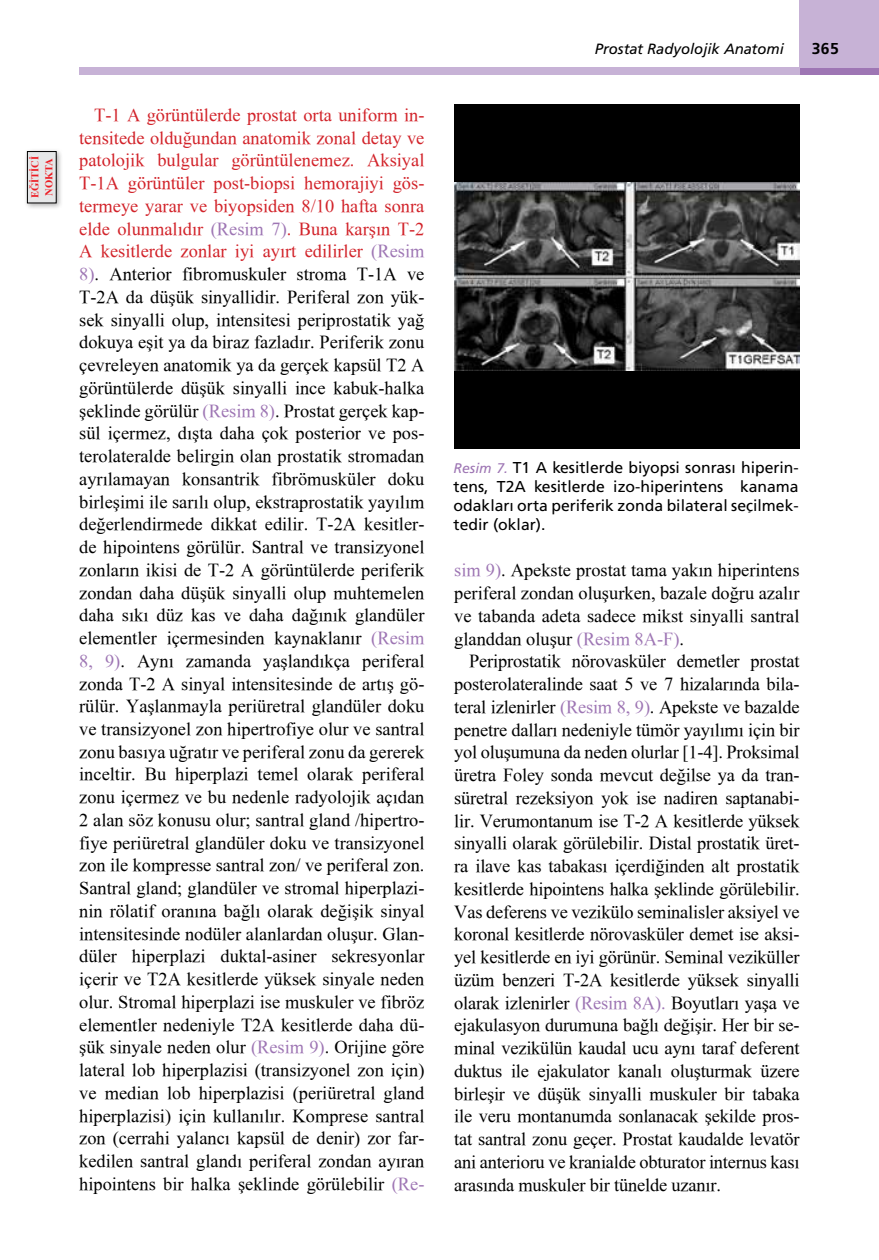
<style>
.page{position:relative;width:879px;height:1260px;background:#fff}
.page>*{position:absolute;margin:0;border:0;box-sizing:border-box;transform-origin:0 0}
.t1{font:18.38px/22.8px "Times New Roman";color:#000;text-align:justify}
.t2{font:15.75px/19.2px "Frutiger Normal Tr";color:#000;text-align:justify}
.t3{font:15.75px "Frutiger Bold Tr";color:#000}
.t4{font:14.88px "Frutiger Italic Tr";color:#000}
.t5{font:700 10.5px/14px "Times New Roman";color:#ed1d24}
.s1{color:#d2232a}
.s2{color:#9e76b4}
.s3{font-family:"Frutiger Italic Tr";font-size:14px;color:#9e76b4}
</style>
<div class="page">
<div style="left:23px;top:148px;width:41px;height:62px;background:#000;opacity:.33"></div>
<div style="left:27px;top:152px;width:29px;height:51px;background:#e6e7e8"></div>
<div style="left:27px;top:151px;width:29px;height:52px;border:1px solid #000"></div>
<div style="left:454px;top:104px;width:345px;height:345px;background:#000"></div>
<img style="left:454px;top:183px;width:345px;height:188px">
<div style="left:799px;top:68px;width:79px;height:7px;background:#9e76b4"></div>
<div style="left:79px;top:68px;width:720px;height:7px;background:#c7b2d6"></div>
<div style="left:799px;top:0;width:79px;height:68px;background:#c7b2d6"></div>
<p class="t5" style="left:28px;top:198px;width:44px;rotate:-90deg">EĞİTİCİ<br>NOKTA</p>
<p class="t1" style="left:79px;top:103px;width:346px;text-indent:15px"><span class="s1">T-1 A görüntülerde prostat orta uniform in&shy;tensitede olduğundan anatomik zonal detay ve patolojik bulgular görüntülenemez. Aksiyal T-1A görüntüler post-biopsi hemorajiyi gös&shy;termeye yarar ve biyopsiden 8/10 hafta sonra elde olunmalıdır</span> <span class="s2">(Resim 7)</span><span class="s1">. Buna karşın T-2<br>A kesitlerde zonlar iyi ayırt edilirler</span> <span class="s2">(Resim 8)</span>. Anterior fibromuskuler stroma T-1A ve T-2A da düşük sinyallidir. Periferal zon yük&shy;sek sinyalli olup, intensitesi periprostatik yağ dokuya eşit ya da biraz fazladır. Periferik zonu çevreleyen anatomik ya da gerçek kapsül T2 A görüntülerde düşük sinyalli ince kabuk-halka şeklinde görülür <span class="s2">(Resim 8)</span>. Prostat gerçek kap&shy;sül içermez, dışta daha çok posterior ve pos&shy;terolateralde belirgin olan prostatik stromadan ayrılamayan konsantrik fibrömusküler doku birleşimi ile sarılı olup, ekstraprostatik yayılım değerlendirmede dikkat edilir. T-2A kesitler&shy;de hipointens görülür. Santral ve transizyonel zonların ikisi de T-2 A görüntülerde periferik zondan daha düşük sinyalli olup muhtemelen daha sıkı düz kas ve daha dağınık glandüler elementler içermesinden kaynaklanır <span class="s2">(Resim 8, 9)</span>. Aynı zamanda yaşlandıkça periferal zonda T-2 A sinyal intensitesinde de artış gö&shy;rülür. Yaşlanmayla periüretral glandüler doku ve transizyonel zon hipertrofiye olur ve santral zonu basıya uğratır ve periferal zonu da gererek inceltir. Bu hiperplazi temel olarak periferal zonu içermez ve bu nedenle radyolojik açıdan 2 alan söz konusu olur; santral gland /hipertro&shy;fiye periüretral glandüler doku ve transizyonel zon ile kompresse santral zon/ ve periferal zon.<br>Santral gland; glandüler ve stromal hiperplazi&shy;nin rölatif oranına bağlı olarak değişik sinyal intensitesinde nodüler alanlardan oluşur. Glan&shy;düler hiperplazi duktal-asiner sekresyonlar içerir ve T2A kesitlerde yüksek sinyale neden olur. Stromal hiperplazi ise muskuler ve fibröz elementler nedeniyle T2A kesitlerde daha dü&shy;şük sinyale neden olur <span class="s2">(Resim 9)</span>. Orijine göre lateral lob hiperplazisi (transizyonel zon için) ve median lob hiperplazisi (periüretral gland hiperplazisi) için kullanılır. Komprese santral zon (cerrahi yalancı kapsül de denir) zor far&shy;kedilen santral glandı periferal zondan ayıran hipointens bir halka şeklinde görülebilir <span class="s2">(Re-</span></p>
<p class="t4" style="left:594px;top:40px;width:190px">Prostat Radyolojik Anatomi</p>
<p class="t3" style="left:811px;top:39px;width:28px">365</p>
<p class="t2" style="left:453px;top:457px;width:346px"><span class="s3">Resim 7.</span> T1 A kesitlerde biyopsi sonrası hiperin&shy;tens, T2A kesitlerde izo-hiperintens kanama odakları orta periferik zonda bilateral seçilmek&shy;tedir (oklar).</p>
<p class="t1" style="left:454px;top:559px;width:346px"><span class="s2">sim 9)</span>. Apekste prostat tama yakın hiperintens periferal zondan oluşurken, bazale doğru azalır ve tabanda adeta sadece mikst sinyalli santral glanddan oluşur <span class="s2">(Resim 8A-F)</span>.</p>
<p class="t1" style="left:454px;top:650px;width:346px;text-indent:15px">Periprostatik nörovasküler demetler prostat posterolateralinde saat 5 ve 7 hizalarında bila&shy;teral izlenirler <span class="s2">(Resim 8, 9)</span>. Apekste ve bazalde penetre dalları nedeniyle tümör yayılımı için bir yol oluşumuna da neden olurlar [1-4]. Proksimal üretra Foley sonda mevcut değilse ya da tran&shy;süretral rezeksiyon yok ise nadiren saptanabi&shy;lir. Verumontanum ise T-2 A kesitlerde yüksek sinyalli olarak görülebilir. Distal prostatik üret&shy;ra ilave kas tabakası içerdiğinden alt prostatik kesitlerde hipointens halka şeklinde görülebilir.<br>Vas deferens ve vezikülo seminalisler aksiyel ve koronal kesitlerde nörovasküler demet ise aksi&shy;yel kesitlerde en iyi görünür. Seminal veziküller üzüm benzeri T-2A kesitlerde yüksek sinyalli olarak izlenirler <span class="s2">(Resim 8A).</span> Boyutları yaşa ve ejakulasyon durumuna bağlı değişir. Her bir se&shy;minal vezikülün kaudal ucu aynı taraf deferent duktus ile ejakulator kanalı oluşturmak üzere birleşir ve düşük sinyalli muskuler bir tabaka ile veru montanumda sonlanacak şekilde pros&shy;tat santral zonu geçer. Prostat kaudalde levatör ani anterioru ve kranialde obturator internus kası arasında muskuler bir tünelde uzanır.</p>
</div>
